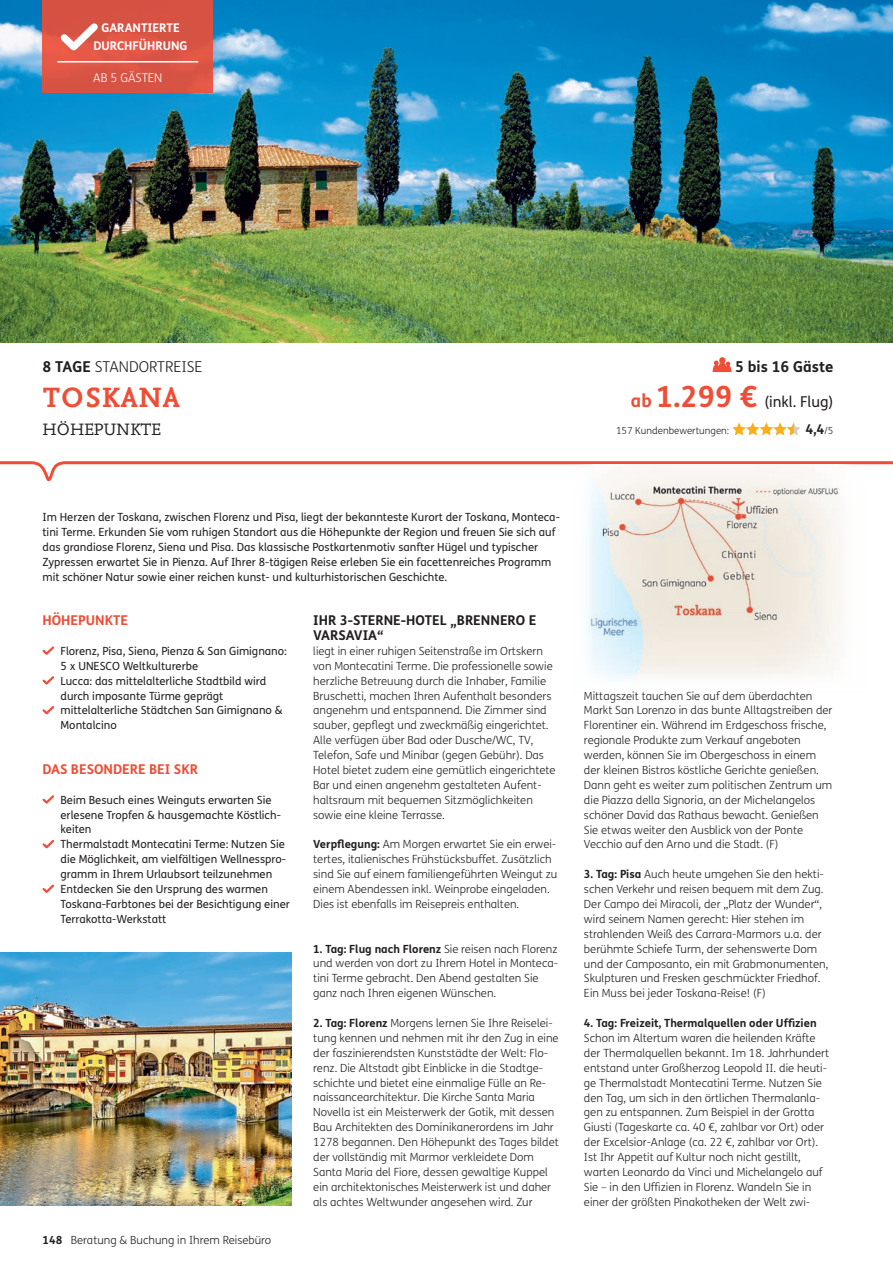
<style>
.page{position:relative;width:893px;height:1263px;background:#fff}
.page>*{position:absolute;margin:0;border:0;box-sizing:border-box;transform-origin:0 0}
.t1{font:700 29.25px "Nexus Mix Pro";letter-spacing:.01em;color:#ef4d35}
.t2{font:17.25px "Nexus Mix Pro";letter-spacing:.01em;color:#231f20}
.t3{font:15px "FS Me";color:#231f20}
.t4{font:300 15px "FS Me";color:#231f20}
.t5{font:700 15px "FS Me";color:#231f20}
.t6{font:700 13.5px/14.9px "FS Me";color:#231f20}
.t7{font:700 13.5px "FS Me";color:#ef4d35}
.t8{font:700 12px/18px "FS Me";color:#fff;text-align:center}
.t9{font:300 12px "FS Me";color:#fff}
.t10{font:300 11.25px/14.9px "FS Me";color:#231f20}
.t11{font:11.25px/14.9px "FS Me";color:#231f20}
.t12{font:700 11.25px "FS Me";color:#231f20}
.t13{font:300 9.75px "FS Me";color:#231f20}
.s1{font-weight:700}
.s2{font-weight:700;font-size:18px;color:#ef4d35}
.s3{font-weight:700;font-size:29.25px;color:#ef4d35}
.s4{font-weight:300;font-size:9.75px}
</style>
<div class="page">
<svg style="left:0;top:461px;width:893px;height:21px"></svg>
<img style="left:573px;top:464px;width:291px;height:215px">
<img style="left:0;top:0;width:893px;height:342px">
<div style="left:43px;top:0;width:170px;height:92px;background:linear-gradient(to right,#db5444,#d95444)"></div>
<hr style="left:57px;top:61px;width:141px;height:2px;background:#fff">
<svg style="left:54px;top:17px;width:50px;height:40px"></svg>
<svg style="left:42px;top:646px;width:13px;height:9px"></svg>
<svg style="left:42px;top:676px;width:13px;height:9px"></svg>
<svg style="left:42px;top:706px;width:12px;height:9px"></svg>
<svg style="left:42px;top:795px;width:13px;height:9px"></svg>
<svg style="left:42px;top:840px;width:12px;height:9px"></svg>
<svg style="left:42px;top:884px;width:13px;height:9px"></svg>
<svg style="left:712px;top:357px;width:20px;height:15px"></svg>
<svg style="left:732px;top:422px;width:69px;height:13px"></svg>
<img style="left:0;top:952px;width:292px;height:253px">
<p class="t8" style="left:94px;top:19px;width:96px">GARANTIERTE<br>DURCHFÜHRUNG</p>
<p class="t9" style="left:93px;top:69px;width:71px">AB 5 GÄSTEN</p>
<h3 class="t4" style="left:43px;top:356px;width:162px"><span class="s1">8 TAGE</span> STANDORTREISE</h3>
<h1 class="t1" style="left:43px;top:375px;width:139px">TOSKANA</h1>
<h2 class="t2" style="left:43px;top:416px;width:120px">HÖHEPUNKTE</h2>
<h3 class="t5" style="left:735px;top:355px;width:100px">5 bis 16 Gäste</h3>
<h3 class="t3" style="left:631px;top:392px;width:204px"><span class="s2">ab</span> <span class="s3">1.299 €</span> (inkl. Flug)</h3>
<p class="t13" style="left:616px;top:424px;width:115px">157 Kundenbewertungen:</p>
<p class="t6" style="left:805px;top:421px;width:30px">4,4<span class="s4">/5</span></p>
<p class="t11" style="left:43px;top:509px;width:519px">Im Herzen der Toskana, zwischen Florenz und Pisa, liegt der bekannteste Kurort der Toskana, Monteca&shy;tini Terme. Erkunden Sie vom ruhigen Standort aus die Höhepunkte der Region und freuen Sie sich auf das grandiose Florenz, Siena und Pisa. Das klassische Postkartenmotiv sanfter Hügel und typischer Zypressen erwartet Sie in Pienza. Auf Ihrer 8-tägigen Reise erleben Sie ein facettenreiches Programm mit schöner Natur sowie einer reichen kunst- und kulturhistorischen Geschichte.</p>
<p class="t7" style="left:43px;top:610px;width:87px">HÖHEPUNKTE</p>
<p class="t11" style="left:61px;top:643px;width:228px">Florenz, Pisa, Siena, Pienza &amp; San Gimignano:<br>5 x UNESCO Weltkulturerbe<br>Lucca: das mittelalterliche Stadtbild wird durch imposante Türme geprägt mittelalterliche Städtchen San Gimignano &amp; Montalcino</p>
<p class="t7" style="left:43px;top:759px;width:157px">DAS BESONDERE BEI SKR</p>
<p class="t11" style="left:61px;top:792px;width:231px">Beim Besuch eines Weinguts erwarten Sie erlesene Tropfen &amp; hausgemachte Köstlich&shy;keiten<br>Thermalstadt Montecatini Terme: Nutzen Sie die Möglichkeit, am vielfältigen Wellnesspro&shy;gramm in Ihrem Urlaubsort teilzunehmen Entdecken Sie den Ursprung des warmen Toskana-Farbtones bei der Besichtigung einer Terrakotta-Werkstatt</p>
<p class="t10" style="left:43px;top:1232px;width:230px"><span class="s1">148</span> Beratung &amp; Buchung in Ihrem Reisebüro</p>
<p class="t6" style="left:313px;top:612px;width:225px">IHR 3-STERNE-HOTEL „BRENNERO E<br>VARSAVIA“</p>
<p class="t10" style="left:313px;top:643px;width:244px">liegt in einer ruhigen Seitenstraße im Ortskern von Montecatini Terme. Die professionelle sowie herzliche Betreuung durch die Inhaber, Familie Bruschetti, machen Ihren Aufenthalt besonders angenehm und entspannend. Die Zimmer sind sauber, gepflegt und zweckmäßig eingerichtet.<br>Alle verfügen über Bad oder Dusche/WC, TV, Telefon, Safe und Minibar (gegen Gebühr). Das Hotel bietet zudem eine gemütlich eingerichtete Bar und einen angenehm gestalteten Aufent&shy;haltsraum mit bequemen Sitzmöglichkeiten sowie eine kleine Terrasse.</p>
<p class="t10" style="left:313px;top:837px;width:246px"><span class="s1">Verpflegung:</span> Am Morgen erwartet Sie ein erwei&shy;tertes, italienisches Frühstücksbuffet. Zusätzlich sind Sie auf einem familiengeführten Weingut zu einem Abendessen inkl. Weinprobe eingeladen.<br>Dies ist ebenfalls im Reisepreis enthalten.</p>
<p class="t10" style="left:313px;top:941px;width:246px"><span class="s1">1. Tag: Flug nach Florenz</span> Sie reisen nach Florenz und werden von dort zu Ihrem Hotel in Monteca&shy;tini Terme gebracht. Den Abend gestalten Sie ganz nach Ihren eigenen Wünschen.</p>
<p class="t10" style="left:313px;top:1015px;width:247px"><span class="s1">2. Tag: Florenz</span> Morgens lernen Sie Ihre Reiselei&shy;tung kennen und nehmen mit ihr den Zug in eine der faszinierendsten Kunststädte der Welt: Flo&shy;renz. Die Altstadt gibt Einblicke in die Stadtge&shy;schichte und bietet eine einmalige Fülle an Re&shy;naissancearchitektur. Die Kirche Santa Maria Novella ist ein Meisterwerk der Gotik, mit dessen Bau Architekten des Dominikanerordens im Jahr 1278 begannen. Den Höhepunkt des Tages bildet der vollständig mit Marmor verkleidete Dom Santa Maria del Fiore, dessen gewaltige Kuppel ein architektonisches Meisterwerk ist und daher als achtes Weltwunder angesehen wird. Zur</p>
<p class="t10" style="left:584px;top:688px;width:250px">Mittagszeit tauchen Sie auf dem überdachten Markt San Lorenzo in das bunte Alltagstreiben der Florentiner ein. Während im Erdgeschoss frische, regionale Produkte zum Verkauf angeboten werden, können Sie im Obergeschoss in einem der kleinen Bistros köstliche Gerichte genießen.<br>Dann geht es weiter zum politischen Zentrum um die Piazza della Signoria, an der Michelangelos schöner David das Rathaus bewacht. Genießen Sie etwas weiter den Ausblick von der Ponte Vecchio auf den Arno und die Stadt. (F)</p>
<p class="t10" style="left:584px;top:866px;width:246px"><span class="s1">3. Tag: Pisa</span> Auch heute umgehen Sie den hekti&shy;schen Verkehr und reisen bequem mit dem Zug.<br>Der Campo dei Miracoli, der „Platz der Wunder“, wird seinem Namen gerecht: Hier stehen im strahlenden Weiß des Carrara-Marmors u.a. der berühmte Schiefe Turm, der sehenswerte Dom und der Camposanto, ein mit Grabmonumenten, Skulpturen und Fresken geschmückter Friedhof.<br>Ein Muss bei jeder Toskana-Reise! (F)</p>
<p class="t12" style="left:584px;top:1014px;width:234px">4. Tag: Freizeit, Thermalquellen oder Uffizien</p>
<p class="t10" style="left:584px;top:1030px;width:247px">Schon im Altertum waren die heilenden Kräfte der Thermalquellen bekannt. Im 18. Jahrhundert entstand unter Großherzog Leopold II. die heuti&shy;ge Thermalstadt Montecatini Terme. Nutzen Sie den Tag, um sich in den örtlichen Thermalanla&shy;gen zu entspannen. Zum Beispiel in der Grotta Giusti (Tageskarte ca. 40 €, zahlbar vor Ort) oder der Excelsior-Anlage (ca. 22 €, zahlbar vor Ort).<br>Ist Ihr Appetit auf Kultur noch nicht gestillt, warten Leonardo da Vinci und Michelangelo auf Sie – in den Uffizien in Florenz. Wandeln Sie in einer der größten Pinakotheken der Welt zwi-</p>
</div>
